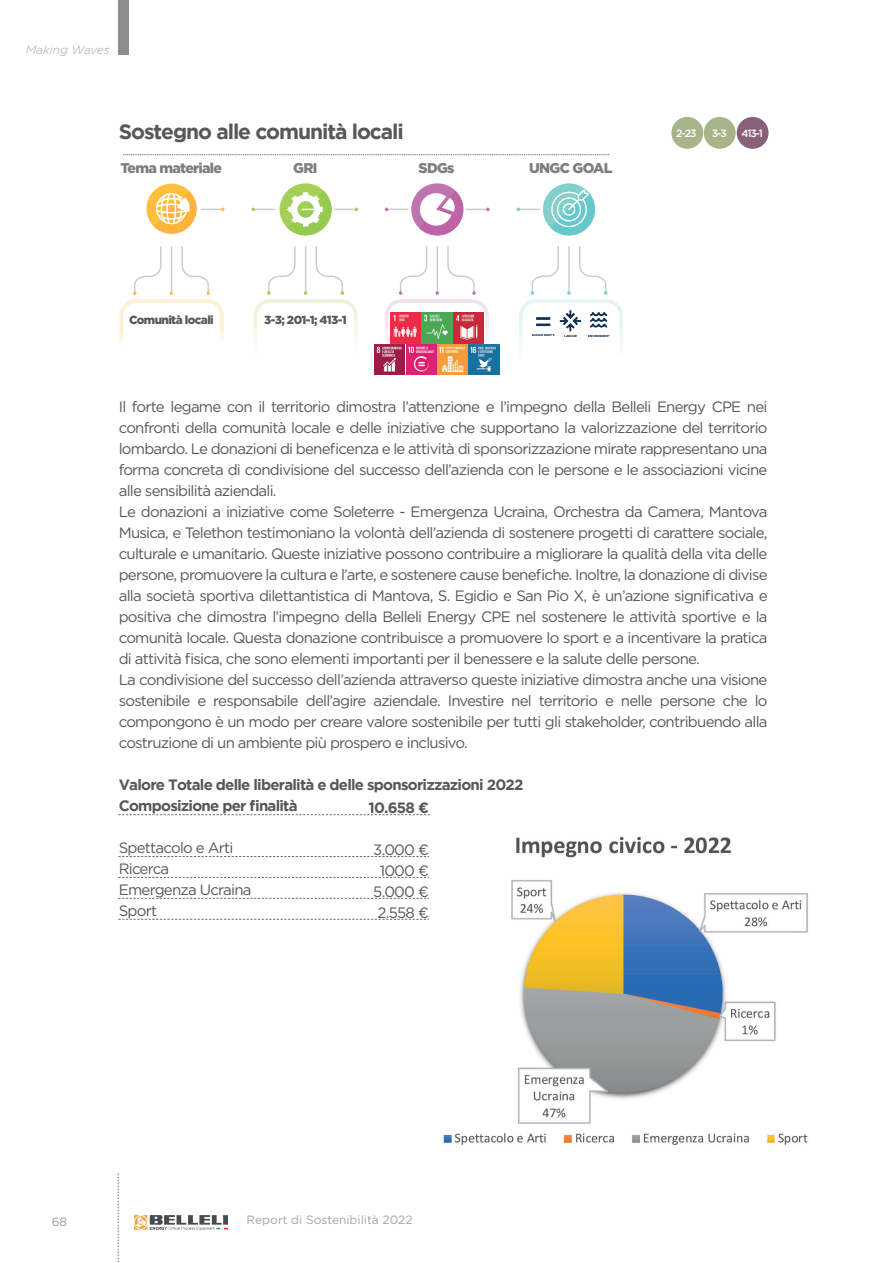
<style>
.page{position:relative;width:893px;height:1263px;background:#fff}
.page>*{position:absolute;margin:0;border:0;box-sizing:border-box;transform-origin:0 0}
.t1{font:700 21px "Gotham";letter-spacing:-.05em;color:#57585a}
.t2{font:15px/21px "Gotham";letter-spacing:-.05em;color:#57585a}
.t3{font:700 15px/21px "Gotham";letter-spacing:-.05em;color:#57585a}
.t4{font:700 15px "Gotham";color:#57585a}
.t5{font:900 14.1px "Gotham";letter-spacing:-.05em;color:#7c7f81}
.t6{font:12px "Gotham";color:#a4a5a9}
.t7{font:italic 300 12px "Gotham";color:#a4a5a9}
.t8{font:12px "Gotham";color:#949da0}
.t9{font:900 11.7px "Gotham";letter-spacing:-.05em;color:#57585a}
.t10{font:500 10.5px "Gotham";color:#fff}
</style>
<div class="page">
<svg style="left:118px;top:1174px;width:1px;height:88px"></svg>
<div style="left:118px;top:0;width:11px;height:54px;background:#8b8e90"></div>
<img style="left:135px;top:1216px;width:92px;height:14px">
<div style="left:737px;top:117px;width:31px;height:32px;background:#896079;border-radius:50%"></div>
<div style="left:671px;top:117px;width:32px;height:32px;background:#a5b589;border-radius:50%"></div>
<div style="left:704px;top:117px;width:32px;height:32px;background:#a5b589;border-radius:50%"></div>
<svg style="left:118px;top:856px;width:311px;height:1px"></svg>
<svg style="left:118px;top:898px;width:311px;height:1px"></svg>
<svg style="left:118px;top:877px;width:311px;height:1px"></svg>
<svg style="left:118px;top:919px;width:311px;height:1px"></svg>
<svg style="left:118px;top:814px;width:312px;height:1px"></svg>
<div style="left:146px;top:184px;width:51px;height:50px;background:#fec03e;border-radius:50%"></div>
<div style="left:411px;top:183px;width:52px;height:52px;background:#bf73af;border-radius:50%"></div>
<div style="left:543px;top:183px;width:52px;height:52px;background:#83cfca;border-radius:50%"></div>
<div style="left:280px;top:183px;width:52px;height:52px;background:#a5d058;border-radius:50%"></div>
<svg style="left:385px;top:208px;width:24px;height:3px"></svg>
<svg style="left:419px;top:191px;width:71px;height:44px"></svg>
<svg style="left:516px;top:208px;width:24px;height:3px"></svg>
<svg style="left:287px;top:191px;width:71px;height:44px"></svg>
<svg style="left:154px;top:191px;width:71px;height:43px"></svg>
<svg style="left:251px;top:208px;width:24px;height:3px"></svg>
<svg style="left:549px;top:190px;width:46px;height:45px"></svg>
<svg style="left:119px;top:246px;width:105px;height:97px"></svg>
<svg style="left:254px;top:246px;width:104px;height:98px"></svg>
<svg style="left:385px;top:246px;width:104px;height:98px"></svg>
<svg style="left:519px;top:246px;width:104px;height:101px"></svg>
<img style="left:588px;top:313px;width:29px;height:24px">
<img style="left:553px;top:311px;width:35px;height:26px">
<img style="left:525px;top:317px;width:36px;height:19px">
<svg style="left:123px;top:154px;width:486px;height:1px"></svg>
<img style="left:390px;top:313px;width:94px;height:30px">
<img style="left:375px;top:344px;width:124px;height:31px">
<img style="left:443px;top:836px;width:365px;height:309px">
<p class="t7" style="left:26px;top:42px;width:86px">Making Waves</p>
<h1 class="t1" style="left:119px;top:119px;width:287px">Sostegno alle comunità locali</h1>
<p class="t5" style="left:120px;top:158px;width:103px">Tema materiale</p>
<p class="t5" style="left:293px;top:158px;width:26px">GRI</p>
<p class="t5" style="left:418px;top:158px;width:38px">SDGs</p>
<p class="t5" style="left:529px;top:158px;width:85px">UNGC GOAL</p>
<p class="t10" style="left:676px;top:126px;width:22px">2-23</p>
<p class="t10" style="left:712px;top:126px;width:17px">3-3</p>
<p class="t10" style="left:741px;top:126px;width:23px">413-1</p>
<p class="t9" style="left:129px;top:313px;width:86px">Comunità locali</p>
<p class="t9" style="left:264px;top:313px;width:84px">3-3; 201-1; 413-1</p>
<p class="t2" style="left:119px;top:396px;width:650px">Il forte legame con il territorio dimostra l’attenzione e l’impegno della Belleli Energy CPE nei confronti della comunità locale e delle iniziative che supportano la valorizzazione del territorio lombardo. Le donazioni di beneficenza e le attività di sponsorizzazione mirate rappresentano una forma concreta di condivisione del successo dell’azienda con le persone e le associazioni vicine alle sensibilità aziendali.<br>Le donazioni a iniziative come Soleterre - Emergenza Ucraina, Orchestra da Camera, Mantova Musica, e Telethon testimoniano la volontà dell’azienda di sostenere progetti di carattere sociale, culturale e umanitario. Queste iniziative possono contribuire a migliorare la qualità della vita delle persone, promuovere la cultura e l’arte, e sostenere cause benefiche. Inoltre, la donazione di divise alla società sportiva dilettantistica di Mantova, S. Egidio e San Pio X, è un’azione significativa e positiva che dimostra l’impegno della Belleli Energy CPE nel sostenere le attività sportive e la comunità locale. Questa donazione contribuisce a promuovere lo sport e a incentivare la pratica di attività fisica, che sono elementi importanti per il benessere e la salute delle persone.<br>La condivisione del successo dell’azienda attraverso queste iniziative dimostra anche una visione sostenibile e responsabile dell’agire aziendale. Investire nel territorio e nelle persone che lo compongono è un modo per creare valore sostenibile per tutti gli stakeholder, contribuendo alla costruzione di un ambiente più prospero e inclusivo.</p>
<p class="t3" style="left:119px;top:773px;width:406px">Valore Totale delle liberalità e delle sponsorizzazioni 2022<br>Composizione per finalità</p>
<p class="t2" style="left:119px;top:837px;width:134px">Spettacolo e Arti<br>Ricerca<br>Emergenza Ucraina<br>Sport</p>
<p class="t4" style="left:369px;top:798px;width:62px">10.658 €</p>
<p class="t2" style="left:373px;top:839px;width:57px;text-align:center">3.000 €<br>1000 €<br>5.000 €<br>2.558 €</p>
<p class="t8" style="left:52px;top:1213px;width:17px">68</p>
<p class="t6" style="left:247px;top:1212px;width:167px">Report di Sostenibilità 2022</p>
</div>
